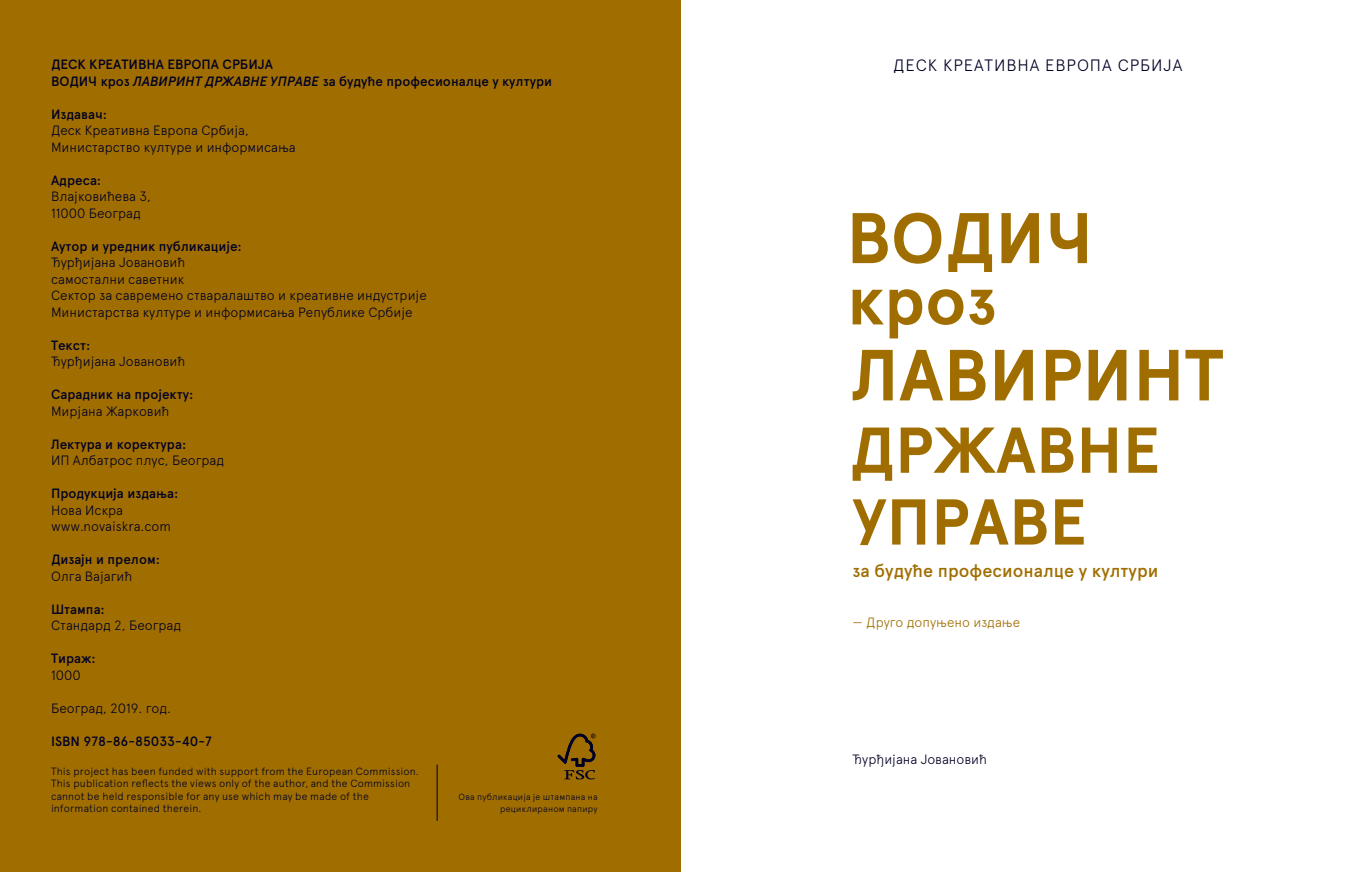
<style>
.page{position:relative;width:1361px;height:872px;background:#fff}
.page>*{position:absolute;margin:0;border:0;box-sizing:border-box;transform-origin:0 0}
.t1{font:600 18px "Apercu Pro";color:#a06e00}
.t2{font:300 16.5px "Apercu Pro";letter-spacing:.055em;color:#000024}
.t3{font:300 13.5px/16.5px "Apercu Pro";color:#000024}
.t4{font:600 13.5px/16.5px "Apercu Pro";color:#000024}
.t5{font:300 13.5px "Apercu Pro";color:#a06e00}
.t6{font:300 10.5px/12.6px "Apercu Pro";letter-spacing:.02em;color:#000024}
.t7{font:300 9px/12px "Apercu Pro";letter-spacing:.025em;color:#000024;text-align:right}
.s1{font-style:italic}
</style>
<div class="page">
<div style="left:0;top:0;width:680px;height:872px;background:#a06e00"></div>
<svg style="left:557px;top:733px;width:38px;height:46px"></svg>
<svg style="left:852px;top:213px;width:36px;height:50px"></svg>
<svg style="left:894px;top:213px;width:47px;height:51px"></svg>
<svg style="left:948px;top:213px;width:44px;height:59px"></svg>
<svg style="left:1001px;top:213px;width:38px;height:50px"></svg>
<svg style="left:1050px;top:213px;width:37px;height:50px"></svg>
<svg style="left:852px;top:350px;width:40px;height:50px"></svg>
<svg style="left:899px;top:350px;width:44px;height:50px"></svg>
<svg style="left:950px;top:350px;width:35px;height:50px"></svg>
<svg style="left:995px;top:350px;width:38px;height:50px"></svg>
<svg style="left:1046px;top:350px;width:34px;height:50px"></svg>
<svg style="left:1088px;top:350px;width:38px;height:50px"></svg>
<svg style="left:1139px;top:350px;width:39px;height:50px"></svg>
<svg style="left:1185px;top:350px;width:38px;height:50px"></svg>
<svg style="left:852px;top:499px;width:34px;height:46px"></svg>
<svg style="left:892px;top:499px;width:33px;height:45px"></svg>
<svg style="left:937px;top:499px;width:71px;height:45px"></svg>
<svg style="left:1015px;top:499px;width:31px;height:45px"></svg>
<svg style="left:1055px;top:499px;width:28px;height:45px"></svg>
<svg style="left:852px;top:289px;width:70px;height:49px"></svg>
<svg style="left:928px;top:289px;width:35px;height:36px"></svg>
<svg style="left:969px;top:290px;width:25px;height:35px"></svg>
<svg style="left:852px;top:427px;width:40px;height:54px"></svg>
<svg style="left:900px;top:427px;width:135px;height:46px"></svg>
<svg style="left:1082px;top:427px;width:35px;height:46px"></svg>
<svg style="left:1128px;top:427px;width:29px;height:46px"></svg>
<svg style="left:1041px;top:427px;width:32px;height:46px"></svg>
<hr style="left:437px;top:764px;width:1px;height:57px;background:#000024">
<p class="t4" style="left:51px;top:56px;width:503px">ДЕСК КРЕАТИВНА ЕВРОПА СРБИЈА<br>ВОДИЧ кроз <span class="s1">ЛАВИРИНТ ДРЖАВНЕ УПРАВЕ</span> за будуће професионалце у култури</p>
<p class="t4" style="left:51px;top:105px;width:58px">Издавач:</p>
<p class="t3" style="left:51px;top:121px;width:246px">Деск Креативна Европа Србија,<br>Министарство културе и информисања</p>
<p class="t4" style="left:51px;top:171px;width:52px">Адреса:</p>
<p class="t3" style="left:51px;top:187px;width:101px">Влајковићева 3,<br>11000 Београд</p>
<p class="t4" style="left:51px;top:237px;width:192px">Аутор и уредник публикације:</p>
<p class="t3" style="left:51px;top:253px;width:377px">Ђурђијана Јовановић<br>самостални саветник<br>Сектор за савремено стваралаштво и креативне индустрије Министарства културе и информисања Републике Србије</p>
<p class="t4" style="left:51px;top:336px;width:41px">Текст:</p>
<p class="t3" style="left:51px;top:352px;width:136px">Ђурђијана Јовановић</p>
<p class="t4" style="left:51px;top:385px;width:144px">Сарадник на пројекту:</p>
<p class="t3" style="left:51px;top:401px;width:120px">Мирјана Жарковић</p>
<p class="t4" style="left:51px;top:435px;width:137px">Лектура и коректура:</p>
<p class="t3" style="left:51px;top:451px;width:175px">ИП Албатрос плус, Београд</p>
<p class="t4" style="left:51px;top:484px;width:129px">Продукција издања:</p>
<p class="t3" style="left:51px;top:500px;width:121px">Нова Искра www.novaiskra.com</p>
<p class="t4" style="left:51px;top:550px;width:111px">Дизајн и прелом:</p>
<p class="t3" style="left:51px;top:566px;width:83px">Олга Вајагић</p>
<p class="t4" style="left:51px;top:600px;width:55px">Штампа:</p>
<p class="t3" style="left:51px;top:616px;width:132px">Стандард 2, Београд</p>
<p class="t4" style="left:51px;top:649px;width:46px">Тираж:</p>
<p class="t3" style="left:51px;top:665px;width:31px">1000</p>
<p class="t3" style="left:51px;top:698px;width:122px">Београд, 2019. год.</p>
<p class="t4" style="left:51px;top:732px;width:162px">ISBN 978-86-85033-40-7</p>
<p class="t6" style="left:51px;top:763px;width:369px">This project has been funded with support from the European Commission.<br>This publication reflects the views only of the author, and the Commission cannot be held responsible for any use which may be made of the information contained therein.</p>
<p class="t7" style="left:458px;top:790px;width:140px">Ова публикација је штампана на рециклираном папиру</p>
<p class="t2" style="left:893px;top:53px;width:291px">ДЕСК КРЕАТИВНА ЕВРОПА СРБИЈА</p>
<h1 class="t1" style="left:852px;top:557px;width:307px">за будуће професионалце у култури</h1>
<p class="t5" style="left:852px;top:612px;width:169px">— Друго допуњено издање</p>
<p class="t3" style="left:852px;top:749px;width:136px">Ђурђијана Јовановић</p>
</div>
